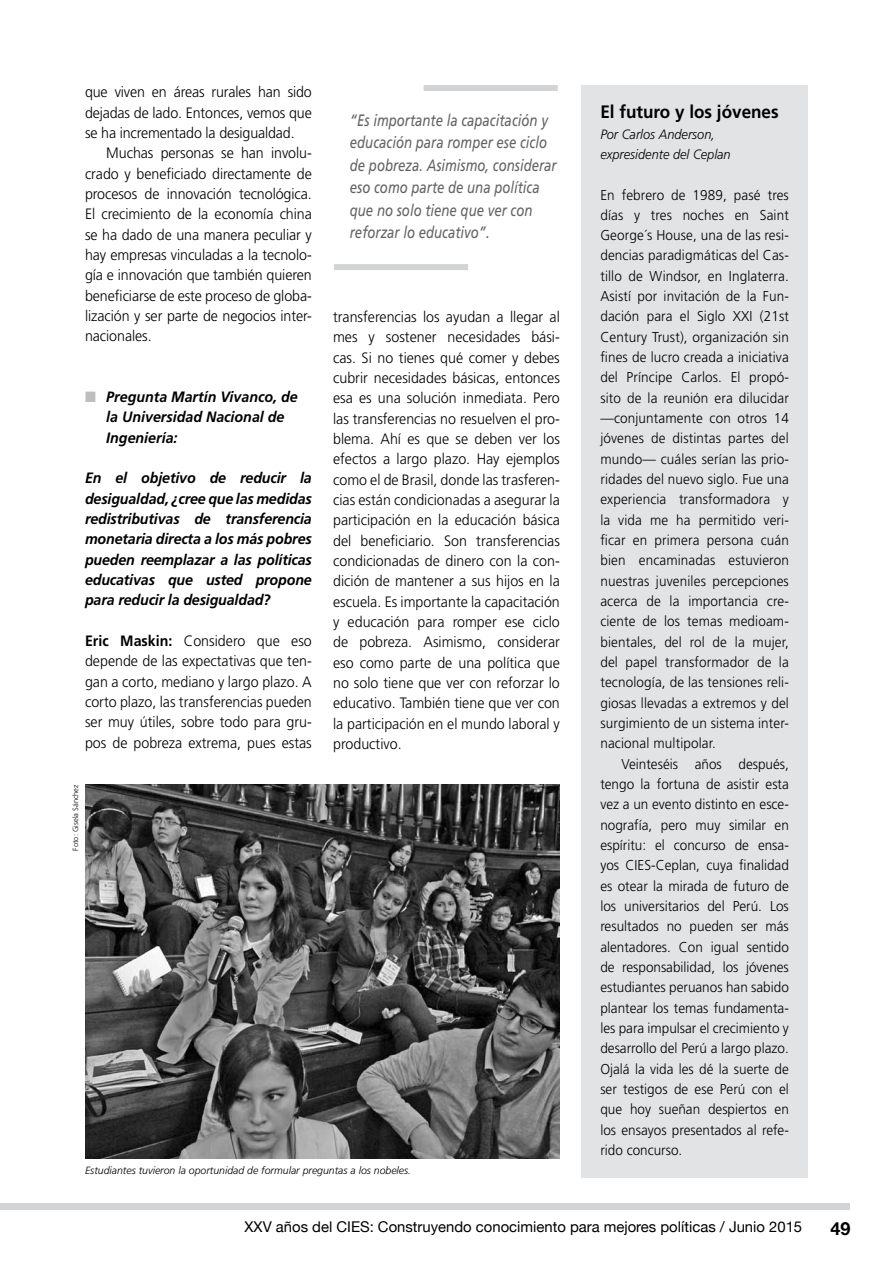
<style>
.page{position:relative;width:893px;height:1263px;background:#fff}
.page>*{position:absolute;margin:0;border:0;box-sizing:border-box;transform-origin:0 0}
.t1{font:700 18px "Frutiger";color:#000;scale:.95 1}
.t2{font:700 18px "Helvetica Neue";color:#000}
.t3{font:italic 16.5px/22.5px "Frutiger";color:#636466;scale:.8 1}
.t4{font:300 15px/20.2px "Frutiger";letter-spacing:-.005em;color:#000;text-align:justify;scale:.95 1}
.t5{font:italic 700 15px/20.2px "Frutiger";letter-spacing:-.01em;color:#000;scale:.95 1}
.t6{font:14.85px "Helvetica Neue";color:#000}
.t7{font:300 14.25px/20.2px "Frutiger";letter-spacing:.005em;color:#000;text-align:justify;scale:.95 1}
.t8{font:italic 300 13.5px/20.4px "Frutiger";color:#000;scale:.95 1}
.t9{font:italic 300 10.5px "Frutiger";color:#000}
.t10{font:300 7.5px "Frutiger";color:#000}
.s1{color:#bcbec0}
.s2{font-weight:700}
</style>
<div class="page">
<div style="left:0;top:1203px;width:850px;height:7px;background:#d1d3d4"></div>
<div style="left:581px;top:85px;width:227px;height:1093px;background:#e2e3e4"></div>
<img style="left:85px;top:785px;width:475px;height:374px">
<div style="left:334px;top:264px;width:134px;height:6px;background:#d1d3d4"></div>
<div style="left:424px;top:85px;width:134px;height:6px;background:#d1d3d4"></div>
<p class="t4" style="left:85px;top:82px;width:240px">que viven en áreas rurales han sido dejadas de lado. Entonces, vemos que se ha incrementado la desigualdad.</p>
<p class="t4" style="left:85px;top:143px;width:240px;text-indent:21px">Muchas personas se han involu&shy;crado y beneficiado directamente de procesos de innovación tecnológica.<br>El crecimiento de la economía china se ha dado de una manera peculiar y hay empresas vinculadas a la tecnolo&shy;gía e innovación que también quieren beneficiarse de este proceso de globa&shy;lización y ser parte de negocios inter&shy;nacionales.</p>
<p class="t5" style="left:106px;top:387px;width:203px;text-indent:-21px"><span class="s1">■</span> Pregunta Martín Vivanco, de la Universidad Nacional de<br>Ingeniería:</p>
<p class="t5" style="left:85px;top:468px;width:240px;text-align:justify">En el objetivo de reducir la desigualdad, ¿cree que las medidas redistributivas de transferencia monetaria directa a los más pobres pueden reemplazar a las políticas educativas que usted propone para reducir la desigualdad?</p>
<p class="t4" style="left:85px;top:631px;width:240px"><span class="s2">Eric Maskin:</span> Considero que eso depende de las expectativas que ten&shy;gan a corto, mediano y largo plazo. A corto plazo, las transferencias pueden ser muy útiles, sobre todo para gru&shy;pos de pobreza extrema, pues estas</p>
<p class="t10" style="left:71px;top:850px;width:67px;rotate:-90deg">Foto: Gisela Sánchez</p>
<p class="t3" style="left:350px;top:109px;width:260px">“Es importante la capacitación y educación para romper ese ciclo de pobreza. Asimismo, considerar eso como parte de una política que no solo tiene que ver con reforzar lo educativo”.</p>
<p class="t4" style="left:333px;top:307px;width:240px">transferencias los ayudan a llegar al mes y sostener necesidades bási&shy;cas. Si no tienes qué comer y debes cubrir necesidades básicas, entonces esa es una solución inmediata. Pero las transferencias no resuelven el pro&shy;blema. Ahí es que se deben ver los efectos a largo plazo. Hay ejemplos como el de Brasil, donde las trasferen&shy;cias están condicionadas a asegurar la participación en la educación básica del beneficiario. Son transferencias condicionadas de dinero con la con&shy;dición de mantener a sus hijos en la escuela. Es importante la capacitación y educación para romper ese ciclo de pobreza. Asimismo, considerar eso como parte de una política que no solo tiene que ver con reforzar lo educativo. También tiene que ver con la participación en el mundo laboral y productivo.</p>
<p class="t9" style="left:85px;top:1165px;width:328px">Estudiantes tuvieron la oportunidad de formular preguntas a los nobeles.</p>
<p class="t1" style="left:600px;top:101px;width:189px">El futuro y los jóvenes</p>
<p class="t8" style="left:600px;top:124px;width:139px">Por Carlos Anderson, expresidente del Ceplan</p>
<p class="t7" style="left:600px;top:184px;width:200px">En febrero de 1989, pasé tres días y tres noches en Saint George´s House, una de las resi&shy;dencias paradigmáticas del Cas&shy;tillo de Windsor, en Inglaterra.<br>Asistí por invitación de la Fun&shy;dación para el Siglo XXI (21st Century Trust), organización sin fines de lucro creada a iniciativa del Príncipe Carlos. El propó&shy;sito de la reunión era dilucidar —conjuntamente con otros 14 jóvenes de distintas partes del mundo— cuáles serían las prio&shy;ridades del nuevo siglo. Fue una experiencia transformadora y la vida me ha permitido veri&shy;ficar en primera persona cuán bien encaminadas estuvieron nuestras juveniles percepciones acerca de la importancia cre&shy;ciente de los temas medioam&shy;bientales, del rol de la mujer, del papel transformador de la tecnología, de las tensiones reli&shy;giosas llevadas a extremos y del surgimiento de un sistema inter&shy;nacional multipolar.</p>
<p class="t7" style="left:600px;top:753px;width:200px;text-indent:21px">Veinteséis años después, tengo la fortuna de asistir esta vez a un evento distinto en esce&shy;nografía, pero muy similar en espíritu: el concurso de ensa&shy;yos CIES-Ceplan, cuya finalidad es otear la mirada de futuro de los universitarios del Perú. Los resultados no pueden ser más alentadores. Con igual sentido de responsabilidad, los jóvenes estudiantes peruanos han sabido plantear los temas fundamenta&shy;les para impulsar el crecimiento y desarrollo del Perú a largo plazo.<br>Ojalá la vida les dé la suerte de ser testigos de ese Perú con el que hoy sueñan despiertos en los ensayos presentados al refe&shy;rido concurso.</p>
<p class="t6" style="left:245px;top:1218px;width:559px">XXV años del CIES: Construyendo conocimiento para mejores políticas / Junio 2015</p>
<p class="t2" style="left:830px;top:1217px;width:22px">49</p>
</div>
